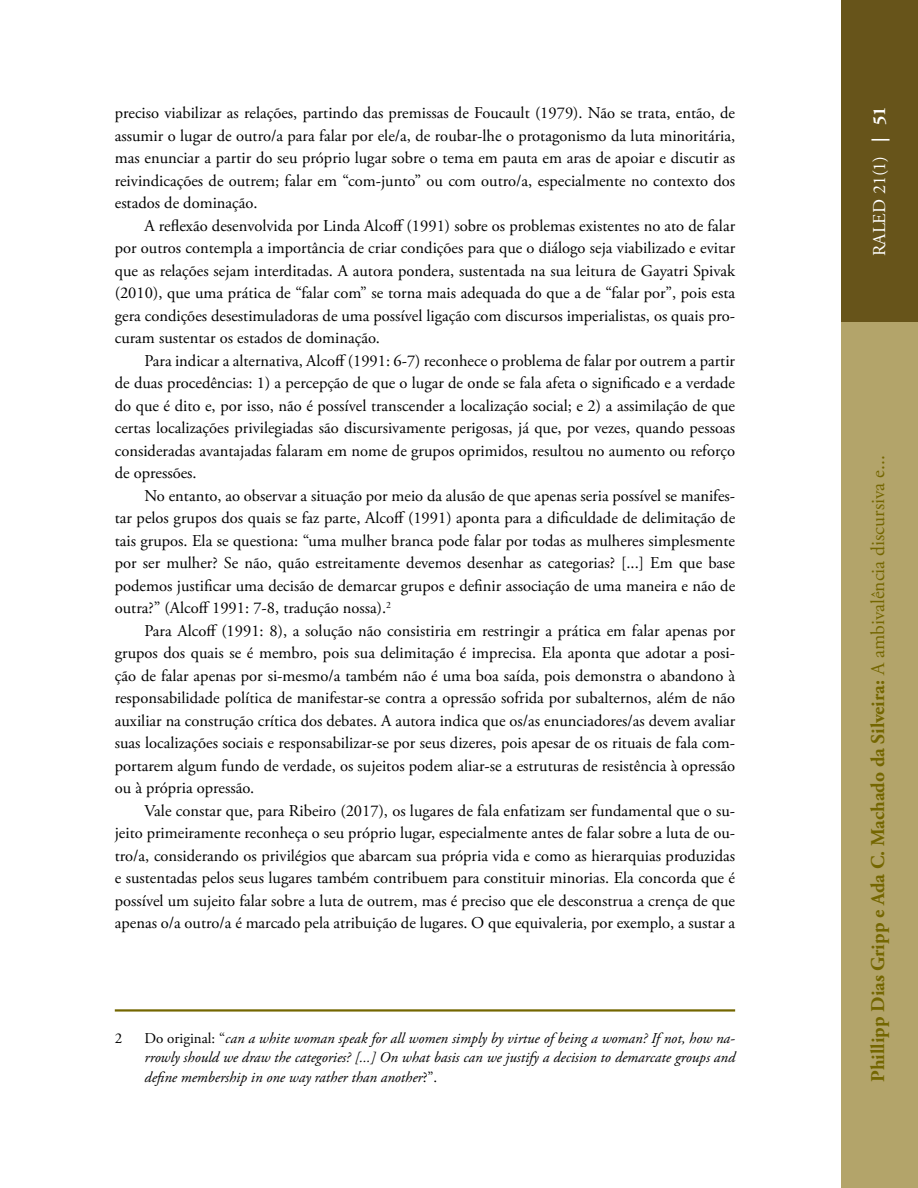
<style>
.page{position:relative;width:918px;height:1188px;background:#fff}
.page>*{position:absolute;margin:0;border:0;box-sizing:border-box;transform-origin:0 0}
.t1{font:700 19.5px "Adobe Garamond Pro";color:#746600}
.t2{font:18px "Adobe Garamond Pro";color:#fff}
.t3{font:16.5px/22.5px "Adobe Garamond Pro";color:#000;text-align:justify}
.t4{font:italic 15px/19.5px "Adobe Garamond Pro";color:#000;text-align:justify}
.t5{font:15px "Adobe Garamond Pro";color:#000}
.s1{font-style:normal}
.s2{font-weight:700}
.s3{font-weight:400}
</style>
<div class="page">
<div style="left:841px;top:0;width:77px;height:1188px;background:#b3a46a"></div>
<div style="left:841px;top:0;width:77px;height:322px;background:#67541a"></div>
<hr style="left:115px;top:1009px;width:620px;height:3px;background:#746600">
<p class="t3" style="left:115px;top:102px;width:622px">preciso viabilizar as relações, partindo das premissas de Foucault (1979). Não se trata, então, de assumir o lugar de outro/a para falar por ele/a, de roubar-lhe o protagonismo da luta minoritária, mas enunciar a partir do seu próprio lugar sobre o tema em pauta em aras de apoiar e discutir as reivindicações de outrem; falar em “com-junto” ou com outro/a, especialmente no contexto dos estados de dominação.</p>
<p class="t3" style="left:115px;top:215px;width:622px;text-indent:30px">A reflexão desenvolvida por Linda Alcoff (1991) sobre os problemas existentes no ato de falar por outros contempla a importância de criar condições para que o diálogo seja viabilizado e evitar que as relações sejam interditadas. A autora pondera, sustentada na sua leitura de Gayatri Spivak (2010), que uma prática de “falar com” se torna mais adequada do que a de “falar por”, pois esta gera condições desestimuladoras de uma possível ligação com discursos imperialistas, os quais pro&shy;curam sustentar os estados de dominação.</p>
<p class="t3" style="left:115px;top:350px;width:622px;text-indent:30px">Para indicar a alternativa, Alcoff (1991: 6-7) reconhece o problema de falar por outrem a partir de duas procedências: 1) a percepção de que o lugar de onde se fala afeta o significado e a verdade do que é dito e, por isso, não é possível transcender a localização social; e 2) a assimilação de que certas localizações privilegiadas são discursivamente perigosas, já que, por vezes, quando pessoas consideradas avantajadas falaram em nome de grupos oprimidos, resultou no aumento ou reforço de opressões.</p>
<p class="t3" style="left:115px;top:485px;width:622px;text-indent:30px">No entanto, ao observar a situação por meio da alusão de que apenas seria possível se manifes&shy;tar pelos grupos dos quais se faz parte, Alcoff (1991) aponta para a dificuldade de delimitação de tais grupos. Ela se questiona: “uma mulher branca pode falar por todas as mulheres simplesmente por ser mulher? Se não, quão estreitamente devemos desenhar as categorias? [...] Em que base podemos justificar uma decisão de demarcar grupos e definir associação de uma maneira e não de outra?” (Alcoff 1991: 7-8, tradução nossa).<sup>2</sup></p>
<p class="t3" style="left:115px;top:620px;width:622px;text-indent:30px">Para Alcoff (1991: 8), a solução não consistiria em restringir a prática em falar apenas por grupos dos quais se é membro, pois sua delimitação é imprecisa. Ela aponta que adotar a posi&shy;ção de falar apenas por si-mesmo/a também não é uma boa saída, pois demonstra o abandono à responsabilidade política de manifestar-se contra a opressão sofrida por subalternos, além de não auxiliar na construção crítica dos debates. A autora indica que os/as enunciadores/as devem avaliar suas localizações sociais e responsabilizar-se por seus dizeres, pois apesar de os rituais de fala com&shy;portarem algum fundo de verdade, os sujeitos podem aliar-se a estruturas de resistência à opressão ou à própria opressão.</p>
<p class="t3" style="left:115px;top:800px;width:622px;text-indent:30px">Vale constar que, para Ribeiro (2017), os lugares de fala enfatizam ser fundamental que o su&shy;jeito primeiramente reconheça o seu próprio lugar, especialmente antes de falar sobre a luta de ou&shy;tro/a, considerando os privilégios que abarcam sua própria vida e como as hierarquias produzidas e sustentadas pelos seus lugares também contribuem para constituir minorias. Ela concorda que é possível um sujeito falar sobre a luta de outrem, mas é preciso que ele desconstrua a crença de que apenas o/a outro/a é marcado pela atribuição de lugares. O que equivaleria, por exemplo, a sustar a</p>
<p class="t5" style="left:115px;top:1029px;width:9px">2</p>
<p class="t4" style="left:145px;top:1029px;width:592px"><span class="s1">Do original: “</span>can a white woman speak for all women simply by virtue of being a woman? If not, how na&shy;rrowly should we draw the categories? [...] On what basis can we justify a decision to demarcate groups and define membership in one way rather than another<span class="s1">?”.</span></p>
<p class="t2" style="left:869px;top:256px;width:151px;rotate:-90deg">RALED 21(1) <span class="s2">| 51</span></p>
<p class="t1" style="left:867px;top:1082px;width:628px;rotate:-90deg">Phillipp Dias Gripp e Ada C. Machado da Silveira: <span class="s3">A ambivalência discursiva e...</span></p>
</div>
